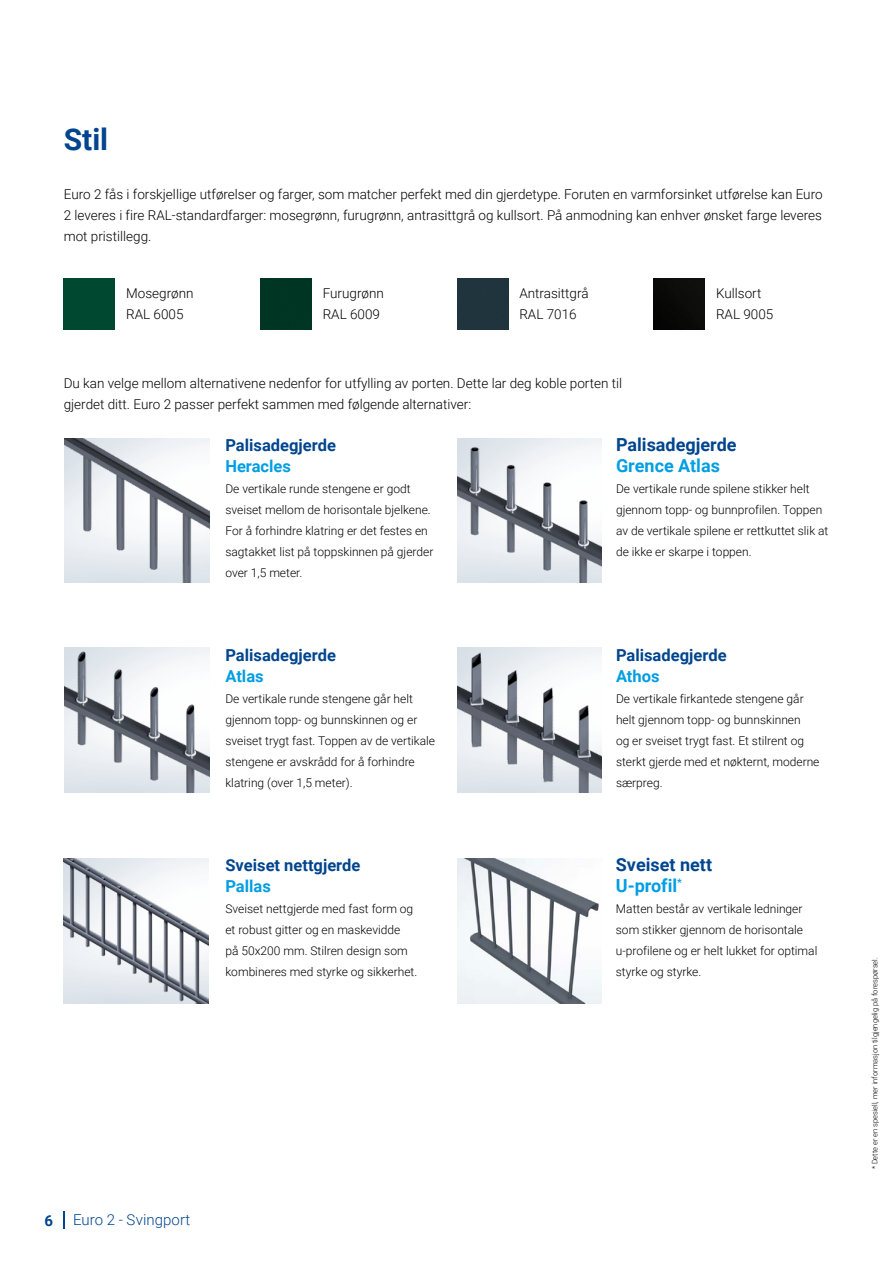
<style>
.page{position:relative;width:893px;height:1263px;background:#fff}
.page>*{position:absolute;margin:0;border:0;box-sizing:border-box;transform-origin:0 0}
.t1{font:700 30px "Roboto";color:#00458e}
.t2{font:700 18px/21px "Roboto";color:#00458e}
.t3{font:700 18px "Roboto";color:#009ee3}
.t4{font:700 16.5px "Roboto";color:#00458e}
.t5{font:700 16.5px "Roboto";color:#009ee3}
.t6{font:300 15px "Roboto";color:#00458e}
.t7{font:700 15px "Roboto";color:#00458e}
.t8{font:300 13.5px/21px "Roboto";color:#000}
.t9{font:300 12px/21px "Roboto";color:#000}
.t10{font:300 7.5px "Roboto";color:#000}
.s1{color:#009ee3}
</style>
<div class="page">
<svg style="left:63px;top:1212px;width:1px;height:17px"></svg>
<div style="left:457px;top:278px;width:51px;height:51px;background:#20343d"></div>
<div style="left:260px;top:278px;width:51px;height:51px;background:#003523"></div>
<div style="left:654px;top:278px;width:51px;height:51px;background:#0a0b09"></div>
<div style="left:64px;top:278px;width:51px;height:51px;background:#004931"></div>
<img style="left:64px;top:648px;width:145px;height:144px">
<img style="left:457px;top:648px;width:145px;height:144px">
<img style="left:64px;top:438px;width:145px;height:145px">
<img style="left:63px;top:858px;width:145px;height:145px">
<img style="left:457px;top:438px;width:145px;height:145px">
<img style="left:457px;top:858px;width:145px;height:145px">
<h1 class="t1" style="left:64px;top:118px;width:46px">Stil</h1>
<p class="t8" style="left:64px;top:183px;width:760px;text-align:justify">Euro 2 fås i forskjellige utførelser og farger, som matcher perfekt med din gjerdetype. Foruten en varmforsinket utførelse kan Euro 2 leveres i fire RAL-standardfarger: mosegrønn, furugrønn, antrasittgrå og kullsort. På anmodning kan enhver ønsket farge leveres mot pristillegg.</p>
<p class="t8" style="left:126px;top:282px;width:69px">Mosegrønn<br>RAL 6005</p>
<p class="t8" style="left:519px;top:282px;width:71px">Antrasittgrå<br>RAL 7016</p>
<p class="t8" style="left:323px;top:282px;width:63px">Furugrønn<br>RAL 6009</p>
<p class="t8" style="left:716px;top:282px;width:59px">Kullsort<br>RAL 9005</p>
<p class="t8" style="left:64px;top:372px;width:560px">Du kan velge mellom alternativene nedenfor for utfylling av porten. Dette lar deg koble porten til gjerdet ditt. Euro 2 passer perfekt sammen med følgende alternativer:</p>
<h3 class="t4" style="left:225px;top:433px;width:112px">Palisadegjerde</h3>
<h3 class="t5" style="left:225px;top:454px;width:67px">Heracles</h3>
<p class="t9" style="left:225px;top:477px;width:209px">De vertikale runde stengene er godt sveiset mellom de horisontale bjelkene.<br>For å forhindre klatring er det festes en sagtakket list på toppskinnen på gjerder over 1,5 meter.</p>
<h3 class="t4" style="left:225px;top:643px;width:112px">Palisadegjerde</h3>
<h3 class="t5" style="left:225px;top:664px;width:40px">Atlas</h3>
<p class="t9" style="left:225px;top:687px;width:211px">De vertikale runde stengene går helt gjennom topp- og bunnskinnen og er sveiset trygt fast. Toppen av de vertikale stengene er avskrådd for å forhindre klatring (over 1,5 meter).</p>
<h3 class="t4" style="left:225px;top:853px;width:137px">Sveiset nettgjerde</h3>
<h3 class="t5" style="left:225px;top:874px;width:47px">Pallas</h3>
<p class="t9" style="left:225px;top:897px;width:193px">Sveiset nettgjerde med fast form og et robust gitter og en maskevidde<br>på 50x200 mm. Stilren design som kombineres med styrke og sikkerhet.</p>
<p class="t7" style="left:45px;top:1210px;width:10px">6</p>
<p class="t6" style="left:73px;top:1209px;width:119px">Euro 2 - Svingport</p>
<h2 class="t2" style="left:616px;top:433px;width:122px">Palisadegjerde</h2>
<h2 class="t3" style="left:616px;top:453px;width:105px">Grence Atlas</h2>
<p class="t9" style="left:616px;top:477px;width:214px">De vertikale runde spilene stikker helt gjennom topp- og bunnprofilen. Toppen av de vertikale spilene er rettkuttet slik at de ikke er skarpe i toppen.</p>
<h3 class="t4" style="left:616px;top:643px;width:112px">Palisadegjerde</h3>
<h3 class="t5" style="left:616px;top:664px;width:45px">Athos</h3>
<p class="t9" style="left:616px;top:687px;width:205px">De vertikale firkantede stengene går helt gjennom topp- og bunnskinnen<br>og er sveiset trygt fast. Et stilrent og sterkt gjerde med et nøkternt, moderne særpreg.</p>
<h2 class="t2" style="left:616px;top:853px;width:98px">Sveiset nett<br><span class="s1">U-profil</span><sup>*</sup></h2>
<p class="t9" style="left:616px;top:897px;width:203px">Matten består av vertikale ledninger som stikker gjennom de horisontale u-profilene og er helt lukket for optimal styrke og styrke.</p>
<p class="t10" style="left:869px;top:1169px;width:214px;rotate:-90deg">* Dette er en spesiell, mer informasjon tilgjengelig på forespørsel.</p>
</div>
